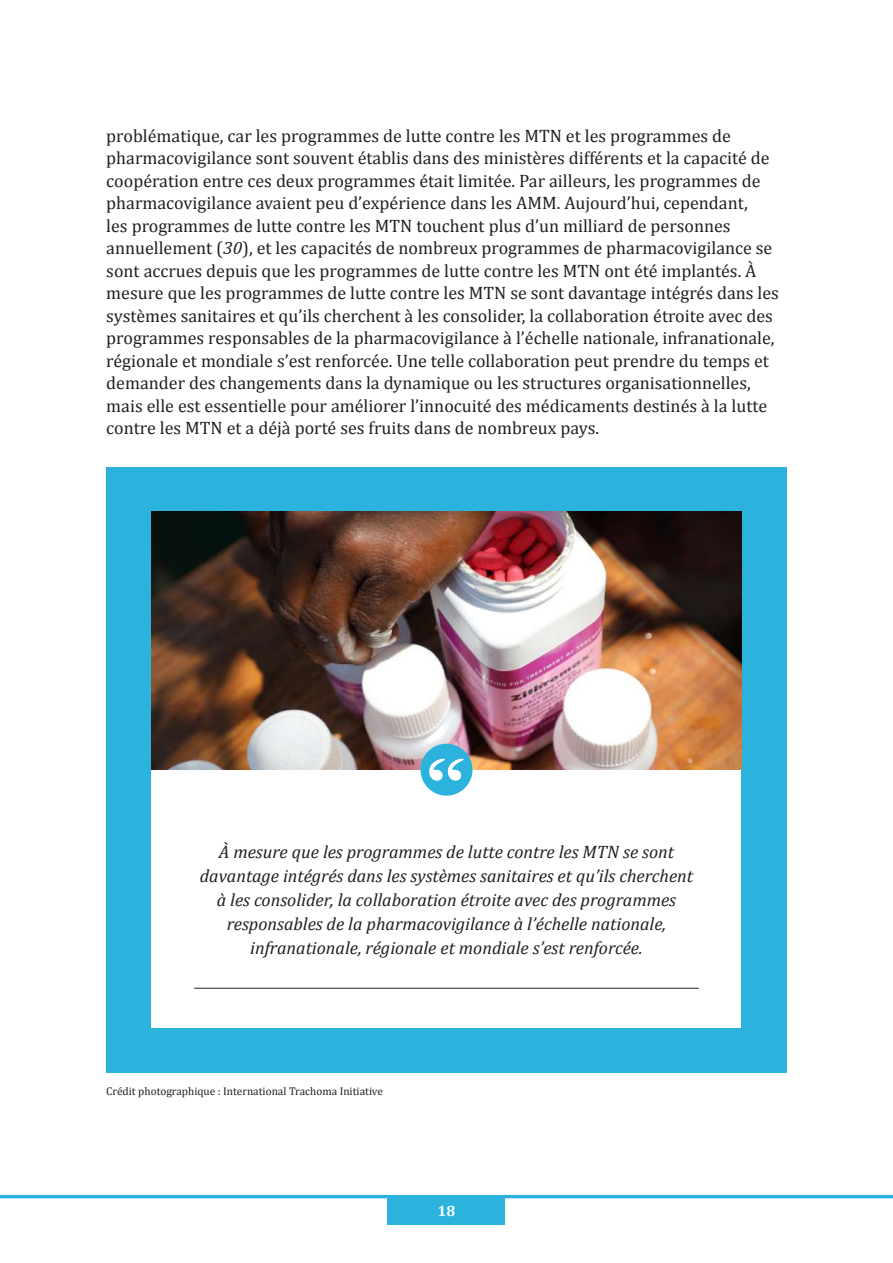
<style>
.page{position:relative;width:893px;height:1263px;background:#fff}
.page>*{position:absolute;margin:0;border:0;box-sizing:border-box;transform-origin:0 0}
.t1{font:18px/22.5px "Cambria";color:#231f20}
.t2{font:italic 18px/24px "Cambria";color:#231f20;text-align:center}
.t3{font:700 15px "Cambria";color:#fff}
.t4{font:11.25px "Cambria";color:#231f20}
.s1{font-style:italic}
</style>
<div class="page">
<hr style="left:0;top:1195px;width:893px;height:3px;background:#2bb3de">
<div style="left:388px;top:1195px;width:117px;height:30px;background:#2bb3de"></div>
<div style="left:106px;top:467px;width:681px;height:606px;background:#2bb3de"></div>
<div style="left:152px;top:770px;width:589px;height:258px;background:#fff"></div>
<hr style="left:194px;top:988px;width:505px;height:1px;background:#231f20">
<img style="left:152px;top:511px;width:589px;height:259px">
<div style="left:420px;top:744px;width:52px;height:52px;background:#2bb3de;border-radius:50%"></div>
<svg style="left:429px;top:759px;width:35px;height:22px"></svg>
<p class="t1" style="left:106px;top:124px;width:674px">problématique, car les programmes de lutte contre les MTN et les programmes de pharmacovigilance sont souvent établis dans des ministères différents et la capacité de coopération entre ces deux programmes était limitée. Par ailleurs, les programmes de pharmacovigilance avaient peu d’expérience dans les AMM. Aujourd’hui, cependant,<br>les programmes de lutte contre les MTN touchent plus d’un milliard de personnes annuellement (<span class="s1">30</span>), et les capacités de nombreux programmes de pharmacovigilance se sont accrues depuis que les programmes de lutte contre les MTN ont été implantés. À mesure que les programmes de lutte contre les MTN se sont davantage intégrés dans les systèmes sanitaires et qu’ils cherchent à les consolider, la collaboration étroite avec des programmes responsables de la pharmacovigilance à l’échelle nationale, infranationale, régionale et mondiale s’est renforcée. Une telle collaboration peut prendre du temps et demander des changements dans la dynamique ou les structures organisationnelles, mais elle est essentielle pour améliorer l’innocuité des médicaments destinés à la lutte contre les MTN et a déjà porté ses fruits dans de nombreux pays.</p>
<p class="t2" style="left:200px;top:839px;width:495px">À mesure que les programmes de lutte contre les MTN se sont davantage intégrés dans les systèmes sanitaires et qu’ils cherchent à les consolider, la collaboration étroite avec des programmes responsables de la pharmacovigilance à l’échelle nationale, infranationale, régionale et mondiale s’est renforcée.</p>
<p class="t4" style="left:106px;top:1084px;width:278px">Crédit photographique : International Trachoma Initiative</p>
<p class="t3" style="left:438px;top:1200px;width:19px">18</p>
</div>
